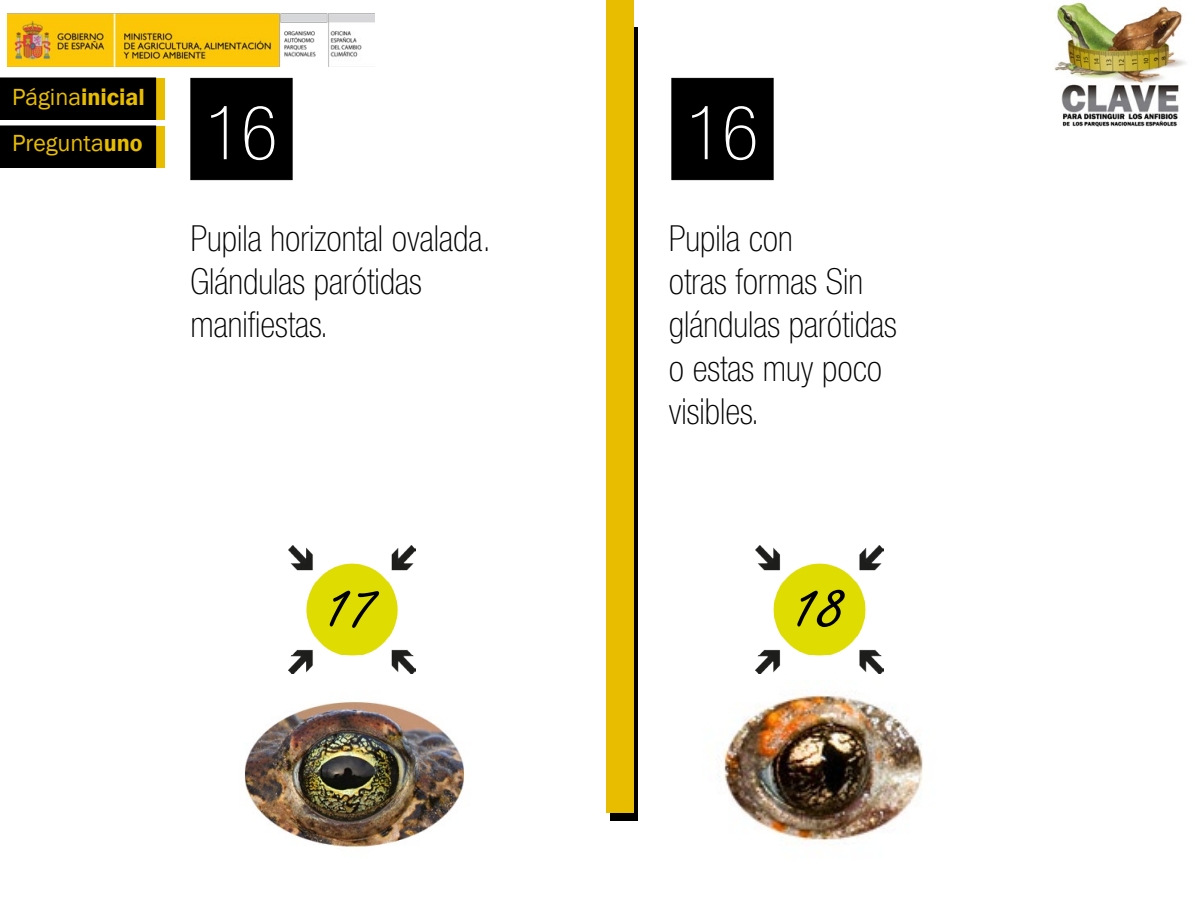
<style>
.page{position:relative;width:1200px;height:900px;background:#fff}
.page>*{position:absolute;margin:0;border:0;box-sizing:border-box;transform-origin:0 0}
.t1{font:100 condensed 75px "Helvetica Neue";color:#fff}
.t2{font:75px "Freestyle Script";color:#000}
.t3{font:100 condensed 36px/43.2px "Helvetica Neue";color:#000}
.t4{font:24px/45.2px "Franklin Gothic";color:#e8bd00}
.s1{font-weight:600}
</style>
<div class="page">
<div style="left:610px;top:27px;width:28px;height:793px;background:#000"></div>
<div style="left:0;top:78px;width:164px;height:41px;background:#e8bd00"></div>
<div style="left:0;top:78px;width:156px;height:42px;background:#000"></div>
<div style="left:0;top:126px;width:164px;height:41px;background:#e8bd00"></div>
<div style="left:0;top:126px;width:156px;height:42px;background:#000"></div>
<div style="left:606px;top:0;width:28px;height:813px;background:#e8bd00"></div>
<img style="left:1054px;top:2px;width:132px;height:125px">
<img style="left:8px;top:14px;width:367px;height:53px">
<div style="left:190px;top:78px;width:102px;height:102px;background:#000;border:1px solid #000"></div>
<div style="left:672px;top:78px;width:102px;height:102px;background:#000;border:1px solid #000"></div>
<img style="left:288px;top:546px;width:128px;height:127px">
<img style="left:756px;top:546px;width:127px;height:127px">
<img style="left:244px;top:701px;width:221px;height:147px">
<img style="left:719px;top:692px;width:204px;height:149px">
<p class="t4" style="left:12px;top:75px;width:135px">Página<span class="s1">inicial<br></span>Pregunta<span class="s1">uno</span></p>
<h1 class="t1" style="left:206px;top:91px;width:73px">16</h1>
<h1 class="t1" style="left:686px;top:91px;width:73px">16</h1>
<p class="t3" style="left:190px;top:216px;width:302px">Pupila horizontal ovalada.<br>Glándulas parótidas manifiestas.</p>
<p class="t3" style="left:669px;top:216px;width:229px">Pupila con<br>otras formas Sin glándulas parótidas o estas muy poco visibles.</p>
<h1 class="t2" style="left:326px;top:565px;width:53px">17</h1>
<h1 class="t2" style="left:794px;top:565px;width:53px">18</h1>
</div>
